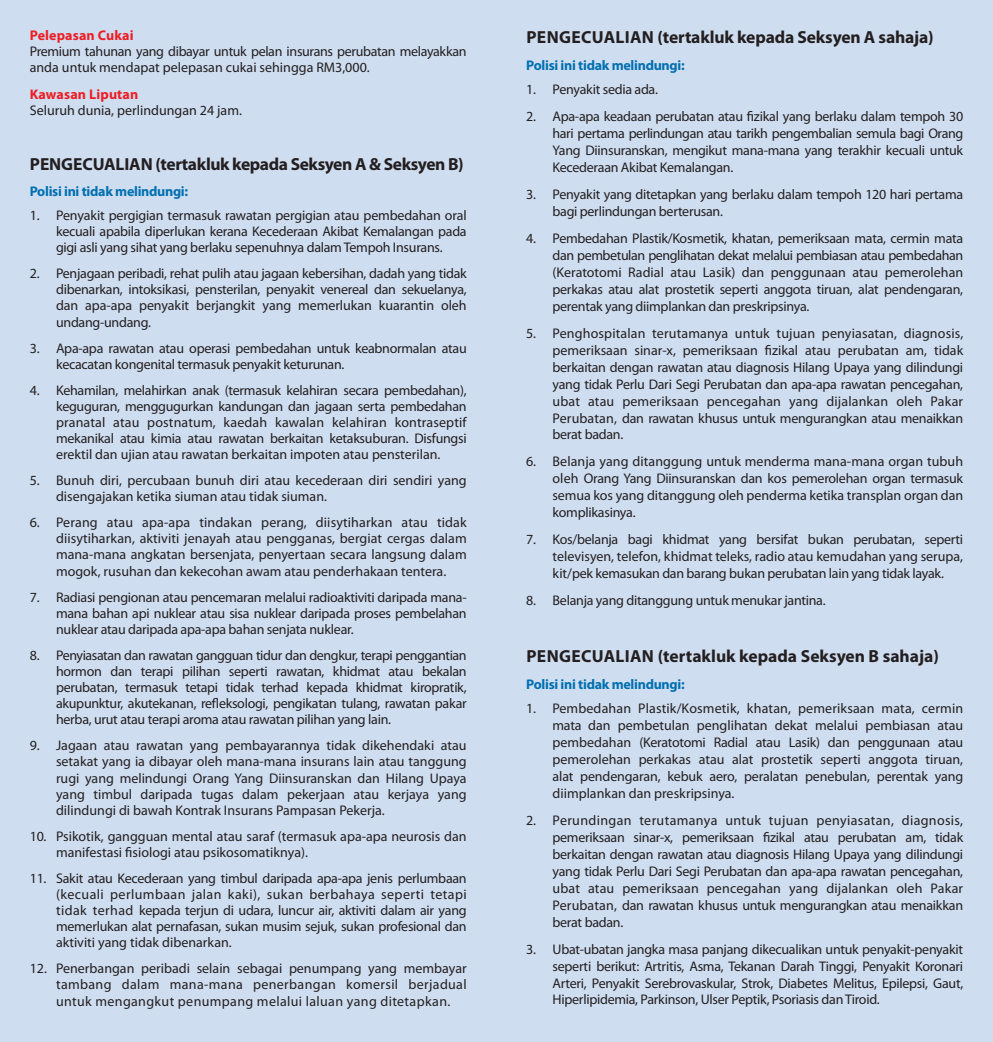
<style>
.page{position:relative;width:993px;height:1042px;background:#fff}
.page>*{position:absolute;margin:0;border:0;box-sizing:border-box;transform-origin:0 0}
.t1{font:700 17.5px "Myriad Pro";letter-spacing:-.005em;color:#231f20}
.t2{font:700 17.5px "Myriad Pro";letter-spacing:-.025em;color:#231f20}
.t3{font:14px/16.1px "Myriad Pro";letter-spacing:-.02em;color:#231f20;text-align:justify}
.t4{font:14px/16.1px "Myriad Pro";color:#231f20}
.t5{font:700 14px "Myriad Pro";letter-spacing:-.02em;color:#0070b1}
.t6{font:700 14px "Myriad Pro";letter-spacing:.01em;color:#ee1d23}
</style>
<div class="page">
<div style="left:0;top:0;width:992px;height:1042px;background:#cfddf0"></div>
<p class="t6" style="left:30px;top:26px;width:105px">Pelepasan Cukai</p>
<p class="t3" style="left:30px;top:43px;width:438px">Premium tahunan yang dibayar untuk pelan insurans perubatan melayakkan anda untuk mendapat pelepasan cukai sehingga RM3,000.</p>
<p class="t6" style="left:30px;top:85px;width:110px">Kawasan Liputan</p>
<p class="t4" style="left:30px;top:102px;width:214px">Seluruh dunia, perlindungan 24 jam.</p>
<p class="t2" style="left:30px;top:153px;width:435px">PENGECUALIAN (tertakluk kepada Seksyen A &amp; Seksyen B)</p>
<p class="t5" style="left:30px;top:183px;width:160px">Polisi ini tidak melindungi:</p>
<p class="t3" style="left:56px;top:207px;width:412px;text-indent:-26px">1. Penyakit pergigian termasuk rawatan pergigian atau pembedahan oral kecuali apabila diperlukan kerana Kecederaan Akibat Kemalangan pada gigi asli yang sihat yang berlaku sepenuhnya dalam Tempoh Insurans.</p>
<p class="t3" style="left:56px;top:265px;width:412px;text-indent:-26px">2. Penjagaan peribadi, rehat pulih atau jagaan kebersihan, dadah yang tidak dibenarkan, intoksikasi, pensterilan, penyakit venereal dan sekuelanya, dan apa-apa penyakit berjangkit yang memerlukan kuarantin oleh undang-undang.</p>
<p class="t3" style="left:56px;top:340px;width:412px;text-indent:-26px">3. Apa-apa rawatan atau operasi pembedahan untuk keabnormalan atau kecacatan kongenital termasuk penyakit keturunan.</p>
<p class="t3" style="left:56px;top:382px;width:412px;text-indent:-26px">4. Kehamilan, melahirkan anak (termasuk kelahiran secara pembedahan), keguguran, menggugurkan kandungan dan jagaan serta pembedahan pranatal atau postnatum, kaedah kawalan kelahiran kontraseptif mekanikal atau kimia atau rawatan berkaitan ketaksuburan. Disfungsi erektil dan ujian atau rawatan berkaitan impoten atau pensterilan.</p>
<p class="t4" style="left:56px;top:472px;width:412px;text-indent:-26px">5. Bunuh diri, percubaan bunuh diri atau kecederaan diri sendiri yang disengajakan ketika siuman atau tidak siuman.</p>
<p class="t3" style="left:56px;top:514px;width:412px;text-indent:-26px">6. Perang atau apa-apa tindakan perang, diisytiharkan atau tidak diisytiharkan, aktiviti jenayah atau pengganas, bergiat cergas dalam mana-mana angkatan bersenjata, penyertaan secara langsung dalam mogok, rusuhan dan kekecohan awam atau penderhakaan tentera.</p>
<p class="t3" style="left:56px;top:589px;width:412px;text-indent:-26px">7. Radiasi pengionan atau pencemaran melalui radioaktiviti daripada mana&shy;mana bahan api nuklear atau sisa nuklear daripada proses pembelahan nuklear atau daripada apa-apa bahan senjata nuklear.</p>
<p class="t3" style="left:56px;top:647px;width:412px;text-indent:-26px">8. Penyiasatan dan rawatan gangguan tidur dan dengkur, terapi penggantian hormon dan terapi pilihan seperti rawatan, khidmat atau bekalan perubatan, termasuk tetapi tidak terhad kepada khidmat kiropratik, akupunktur, akutekanan, refleksologi, pengikatan tulang, rawatan pakar herba, urut atau terapi aroma atau rawatan pilihan yang lain.</p>
<p class="t3" style="left:56px;top:737px;width:412px;text-indent:-26px">9. Jagaan atau rawatan yang pembayarannya tidak dikehendaki atau setakat yang ia dibayar oleh mana-mana insurans lain atau tanggung rugi yang melindungi Orang Yang Diinsuranskan dan Hilang Upaya yang timbul daripada tugas dalam pekerjaan atau kerjaya yang dilindungi di bawah Kontrak Insurans Pampasan Pekerja.</p>
<p class="t4" style="left:56px;top:828px;width:412px;text-indent:-26px">10. Psikotik, gangguan mental atau saraf (termasuk apa-apa neurosis dan manifestasi fisiologi atau psikosomatiknya).</p>
<p class="t3" style="left:56px;top:870px;width:412px;text-indent:-26px">11. Sakit atau Kecederaan yang timbul daripada apa-apa jenis perlumbaan (kecuali perlumbaan jalan kaki), sukan berbahaya seperti tetapi tidak terhad kepada terjun di udara, luncur air, aktiviti dalam air yang memerlukan alat pernafasan, sukan musim sejuk, sukan profesional dan aktiviti yang tidak dibenarkan.</p>
<p class="t3" style="left:56px;top:960px;width:412px;text-indent:-26px">12. Penerbangan peribadi selain sebagai penumpang yang membayar tambang dalam mana-mana penerbangan komersil berjadual untuk mengangkut penumpang melalui laluan yang ditetapkan.</p>
<p class="t1" style="left:526px;top:26px;width:408px">PENGECUALIAN (tertakluk kepada Seksyen A sahaja)</p>
<p class="t5" style="left:526px;top:56px;width:160px">Polisi ini tidak melindungi:</p>
<p class="t3" style="left:526px;top:81px;width:133px">1. Penyakit sedia ada.</p>
<p class="t3" style="left:552px;top:108px;width:412px;line-height:17px;text-indent:-26px">2. Apa-apa keadaan perubatan atau fizikal yang berlaku dalam tempoh 30 hari pertama perlindungan atau tarikh pengembalian semula bagi Orang Yang Diinsuranskan, mengikut mana-mana yang terakhir kecuali untuk Kecederaan Akibat Kemalangan.</p>
<p class="t3" style="left:552px;top:185px;width:412px;line-height:17px;text-indent:-26px">3. Penyakit yang ditetapkan yang berlaku dalam tempoh 120 hari pertama bagi perlindungan berterusan.</p>
<p class="t3" style="left:552px;top:229px;width:412px;line-height:17px;text-indent:-26px">4. Pembedahan Plastik/Kosmetik, khatan, pemeriksaan mata, cermin mata dan pembetulan penglihatan dekat melalui pembiasan atau pembedahan (Keratotomi Radial atau Lasik) dan penggunaan atau pemerolehan perkakas atau alat prostetik seperti anggota tiruan, alat pendengaran, perentak yang diimplankan dan preskripsinya.</p>
<p class="t3" style="left:552px;top:324px;width:412px;line-height:17px;text-indent:-26px">5. Penghospitalan terutamanya untuk tujuan penyiasatan, diagnosis, pemeriksaan sinar-x, pemeriksaan fizikal atau perubatan am, tidak berkaitan dengan rawatan atau diagnosis Hilang Upaya yang dilindungi yang tidak Perlu Dari Segi Perubatan dan apa-apa rawatan pencegahan, ubat atau pemeriksaan pencegahan yang dijalankan oleh Pakar Perubatan, dan rawatan khusus untuk mengurangkan atau menaikkan berat badan.</p>
<p class="t3" style="left:552px;top:453px;width:412px;line-height:17px;text-indent:-26px">6. Belanja yang ditanggung untuk menderma mana-mana organ tubuh oleh Orang Yang Diinsuranskan dan kos pemerolehan organ termasuk semua kos yang ditanggung oleh penderma ketika transplan organ dan komplikasinya.</p>
<p class="t3" style="left:552px;top:531px;width:412px;line-height:17px;text-indent:-26px">7. Kos/belanja bagi khidmat yang bersifat bukan perubatan, seperti televisyen, telefon, khidmat teleks, radio atau kemudahan yang serupa, kit/pek kemasukan dan barang bukan perubatan lain yang tidak layak.</p>
<p class="t3" style="left:526px;top:592px;width:301px">8. Belanja yang ditanggung untuk menukar jantina.</p>
<p class="t1" style="left:526px;top:644px;width:414px">PENGECUALIAN (tertakluk kepada Seksyen B sahaja)</p>
<p class="t5" style="left:526px;top:675px;width:160px">Polisi ini tidak melindungi:</p>
<p class="t3" style="left:552px;top:700px;width:412px;line-height:17px;text-indent:-26px">1. Pembedahan Plastik/Kosmetik, khatan, pemeriksaan mata, cermin mata dan pembetulan penglihatan dekat melalui pembiasan atau pembedahan (Keratotomi Radial atau Lasik) dan penggunaan atau pemerolehan perkakas atau alat prostetik seperti anggota tiruan, alat pendengaran, kebuk aero, peralatan penebulan, perentak yang diimplankan dan preskripsinya.</p>
<p class="t3" style="left:552px;top:811px;width:412px;line-height:17px;text-indent:-26px">2. Perundingan terutamanya untuk tujuan penyiasatan, diagnosis, pemeriksaan sinar-x, pemeriksaan fizikal atau perubatan am, tidak berkaitan dengan rawatan atau diagnosis Hilang Upaya yang dilindungi yang tidak Perlu Dari Segi Perubatan dan apa-apa rawatan pencegahan, ubat atau pemeriksaan pencegahan yang dijalankan oleh Pakar Perubatan, dan rawatan khusus untuk mengurangkan atau menaikkan berat badan.</p>
<p class="t3" style="left:552px;top:940px;width:412px;line-height:16.6px;text-indent:-26px">3. Ubat-ubatan jangka masa panjang dikecualikan untuk penyakit-penyakit seperti berikut: Artritis, Asma, Tekanan Darah Tinggi, Penyakit Koronari Arteri, Penyakit Serebrovaskular, Strok, Diabetes Melitus, Epilepsi, Gaut, Hiperlipidemia, Parkinson, Ulser Peptik, Psoriasis dan Tiroid.</p>
</div>
